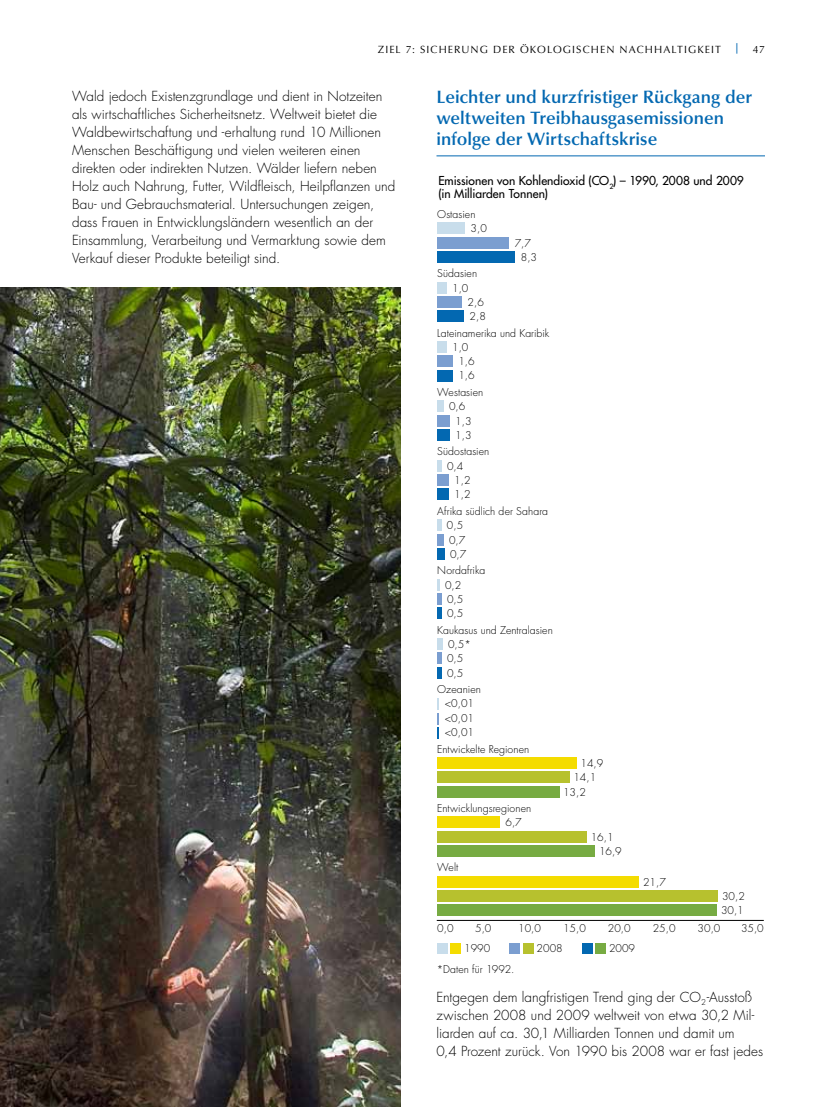
<style>
.page{position:relative;width:837px;height:1107px;background:#fff}
.page>*{position:absolute;margin:0;border:0;box-sizing:border-box;transform-origin:0 0}
.t1{font:600 18px/21px "Optima LT Std";color:#0368b1}
.t2{font:300 13.5px/18px "Futura Std";color:#000}
.t3{font:500 12px/13.5px "Futura Std";letter-spacing:-.005em;color:#000}
.t4{font:300 10.5px "Futura Std";letter-spacing:.005em;color:#000}
.t5{font:300 10.5px "Futura Std";color:#010101}
.t6{font:10.5px "Optima LT Std";letter-spacing:.105em;color:#000}
.s1{font-weight:700;color:#0368b1}
</style>
<div class="page">
<hr style="left:436px;top:156px;width:329px;height:1px;background:#0368b1">
<hr style="left:437px;top:920px;width:326px;height:1px;background:#000">
<div style="left:437px;top:905px;width:280px;height:11px;background:#77ab42"></div>
<div style="left:437px;top:845px;width:158px;height:12px;background:#77ab42"></div>
<div style="left:437px;top:786px;width:122px;height:11px;background:#77ab42"></div>
<hr style="left:437px;top:667px;width:4px;height:11px;background:#0368b1">
<hr style="left:437px;top:608px;width:4px;height:11px;background:#0368b1">
<div style="left:437px;top:548px;width:7px;height:12px;background:#0368b1"></div>
<div style="left:437px;top:489px;width:12px;height:11px;background:#0368b1"></div>
<div style="left:437px;top:429px;width:13px;height:12px;background:#0368b1"></div>
<div style="left:437px;top:370px;width:16px;height:11px;background:#0368b1"></div>
<div style="left:437px;top:311px;width:27px;height:11px;background:#0368b1"></div>
<div style="left:437px;top:251px;width:78px;height:12px;background:#0368b1"></div>
<div style="left:437px;top:890px;width:281px;height:12px;background:#b7c12e"></div>
<div style="left:437px;top:831px;width:150px;height:11px;background:#b7c12e"></div>
<div style="left:437px;top:772px;width:133px;height:11px;background:#b7c12e"></div>
<hr style="left:437px;top:653px;width:4px;height:11px;background:#7b9ed0">
<hr style="left:437px;top:593px;width:4px;height:12px;background:#7b9ed0">
<div style="left:437px;top:534px;width:6px;height:11px;background:#7b9ed0"></div>
<div style="left:437px;top:474px;width:12px;height:12px;background:#7b9ed0"></div>
<div style="left:437px;top:415px;width:13px;height:11px;background:#7b9ed0"></div>
<div style="left:437px;top:356px;width:16px;height:11px;background:#7b9ed0"></div>
<div style="left:437px;top:296px;width:25px;height:12px;background:#7b9ed0"></div>
<div style="left:437px;top:237px;width:72px;height:11px;background:#7b9ed0"></div>
<div style="left:437px;top:876px;width:202px;height:11px;background:#f4dc00"></div>
<div style="left:437px;top:817px;width:63px;height:11px;background:#f4dc00"></div>
<div style="left:437px;top:757px;width:140px;height:12px;background:#f4dc00"></div>
<div style="left:437px;top:638px;width:5px;height:12px;background:#c8ddeb"></div>
<svg style="left:437px;top:579px;width:2px;height:11px"></svg>
<svg style="left:437px;top:698px;width:1px;height:40px"></svg>
<hr style="left:437px;top:519px;width:4px;height:12px;background:#c8ddeb">
<hr style="left:437px;top:460px;width:4px;height:11px;background:#c8ddeb">
<div style="left:437px;top:401px;width:6px;height:11px;background:#c8ddeb"></div>
<div style="left:437px;top:341px;width:10px;height:12px;background:#c8ddeb"></div>
<div style="left:437px;top:282px;width:10px;height:11px;background:#c8ddeb"></div>
<div style="left:437px;top:223px;width:28px;height:11px;background:#c8ddeb"></div>
<div style="left:437px;top:943px;width:11px;height:10px;background:#c8ddeb"></div>
<div style="left:523px;top:943px;width:10px;height:10px;background:#b7c12e"></div>
<div style="left:450px;top:943px;width:11px;height:10px;background:#f4dc00"></div>
<div style="left:510px;top:943px;width:10px;height:10px;background:#7b9ed0"></div>
<div style="left:595px;top:943px;width:11px;height:10px;background:#77ab42"></div>
<div style="left:582px;top:943px;width:10px;height:10px;background:#0368b1"></div>
<img style="left:0;top:287px;width:400px;height:820px">
<p class="t6" style="left:378px;top:43px;width:389px">ZIEL 7: SICHERUNG DER ÖKOLOGISCHEN NACHHALTIGKEIT <span class="s1">|</span> 47</p>
<p class="t2" style="left:72px;top:88px;width:325px">Wald jedoch Existenzgrundlage und dient in Notzeiten als wirtschaftliches Sicherheitsnetz. Weltweit bietet die Waldbewirtschaftung und -erhaltung rund 10 Millionen Menschen Beschäftigung und vielen weiteren einen direkten oder indirekten Nutzen. Wälder liefern neben Holz auch Nahrung, Futter, Wildfleisch, Heilpflanzen und Bau- und Gebrauchsmaterial. Untersuchungen zeigen, dass Frauen in Entwicklungsländern wesentlich an der Einsammlung, Verarbeitung und Vermarktung sowie dem Verkauf dieser Produkte beteiligt sind.</p>
<h1 class="t1" style="left:436px;top:87px;width:317px">Leichter und kurzfristiger Rückgang der weltweiten Treibhausgasemissionen infolge der Wirtschaftskrise</h1>
<p class="t3" style="left:438px;top:174px;width:307px">Emissionen von Kohlendioxid (CO<sub>2</sub>) – 1990, 2008 und 2009 (in Milliarden Tonnen)</p>
<p class="t4" style="left:437px;top:208px;width:40px">Ostasien</p>
<p class="t5" style="left:471px;top:222px;width:18px">3,0</p>
<p class="t5" style="left:515px;top:236px;width:18px">7,7</p>
<p class="t5" style="left:521px;top:251px;width:18px">8,3</p>
<p class="t4" style="left:437px;top:267px;width:41px">Südasien</p>
<p class="t5" style="left:452px;top:281px;width:18px">1,0</p>
<p class="t5" style="left:468px;top:296px;width:18px">2,6</p>
<p class="t5" style="left:470px;top:310px;width:18px">2,8</p>
<p class="t4" style="left:437px;top:326px;width:114px">Lateinamerika und Karibik</p>
<p class="t5" style="left:452px;top:341px;width:18px">1,0</p>
<p class="t5" style="left:458px;top:355px;width:18px">1,6</p>
<p class="t5" style="left:458px;top:369px;width:18px">1,6</p>
<p class="t4" style="left:437px;top:386px;width:47px">Westasien</p>
<p class="t5" style="left:449px;top:400px;width:18px">0,6</p>
<p class="t5" style="left:455px;top:414px;width:18px">1,3</p>
<p class="t5" style="left:455px;top:429px;width:18px">1,3</p>
<p class="t4" style="left:437px;top:445px;width:53px">Südostasien</p>
<p class="t5" style="left:447px;top:459px;width:18px">0,4</p>
<p class="t5" style="left:454px;top:474px;width:18px">1,2</p>
<p class="t5" style="left:454px;top:488px;width:18px">1,2</p>
<p class="t4" style="left:437px;top:504px;width:112px">Afrika südlich der Sahara</p>
<p class="t5" style="left:449px;top:533px;width:18px">0,7</p>
<p class="t5" style="left:450px;top:548px;width:18px">0,7</p>
<p class="t4" style="left:437px;top:564px;width:50px">Nordafrika</p>
<p class="t5" style="left:445px;top:578px;width:18px">0,2</p>
<p class="t5" style="left:447px;top:593px;width:18px">0,5</p>
<p class="t5" style="left:447px;top:607px;width:18px">0,5</p>
<p class="t4" style="left:437px;top:623px;width:117px">Kaukasus und Zentralasien</p>
<p class="t5" style="left:448px;top:638px;width:24px">0,5*</p>
<p class="t5" style="left:447px;top:652px;width:18px">0,5</p>
<p class="t5" style="left:447px;top:666px;width:18px">0,5</p>
<p class="t4" style="left:437px;top:683px;width:45px">Ozeanien</p>
<p class="t5" style="left:445px;top:697px;width:31px">&lt;0,01</p>
<p class="t5" style="left:445px;top:712px;width:31px">&lt;0,01</p>
<p class="t5" style="left:445px;top:726px;width:31px">&lt;0,01</p>
<p class="t4" style="left:437px;top:742px;width:94px">Entwickelte Regionen</p>
<p class="t4" style="left:437px;top:802px;width:95px">Entwicklungsregionen</p>
<p class="t4" style="left:437px;top:861px;width:23px">Welt</p>
<p class="t5" style="left:506px;top:816px;width:18px">6,7</p>
<p class="t5" style="left:581px;top:757px;width:24px">14,9</p>
<p class="t5" style="left:573px;top:771px;width:24px">14,1</p>
<p class="t5" style="left:563px;top:785px;width:24px">13,2</p>
<p class="t5" style="left:591px;top:830px;width:24px">16,1</p>
<p class="t5" style="left:599px;top:845px;width:24px">16,9</p>
<p class="t5" style="left:643px;top:875px;width:24px">21,7</p>
<p class="t5" style="left:722px;top:890px;width:24px">30,2</p>
<p class="t5" style="left:721px;top:904px;width:24px">30,1</p>
<p class="t5" style="left:437px;top:922px;width:18px">0,0</p>
<p class="t5" style="left:475px;top:922px;width:18px">5,0</p>
<p class="t5" style="left:518px;top:922px;width:24px">10,0</p>
<p class="t5" style="left:563px;top:922px;width:24px">15,0</p>
<p class="t5" style="left:608px;top:922px;width:24px">20,0</p>
<p class="t5" style="left:653px;top:922px;width:24px">25,0</p>
<p class="t5" style="left:698px;top:922px;width:24px">30,0</p>
<p class="t5" style="left:741px;top:922px;width:24px">35,0</p>
<p class="t4" style="left:464px;top:942px;width:28px">1990</p>
<p class="t4" style="left:537px;top:942px;width:28px">2008</p>
<p class="t4" style="left:609px;top:942px;width:28px">2009</p>
<p class="t4" style="left:437px;top:963px;width:79px">*Daten für 1992.</p>
<p class="t2" style="left:436px;top:988px;width:328px">Entgegen dem langfristigen Trend ging der CO<sub>2</sub>-Ausstoß zwischen 2008 und 2009 weltweit von etwa 30,2 Mil&shy;liarden auf ca. 30,1 Milliarden Tonnen und damit um<br>0,4 Prozent zurück. Von 1990 bis 2008 war er fast jedes</p>
</div>
